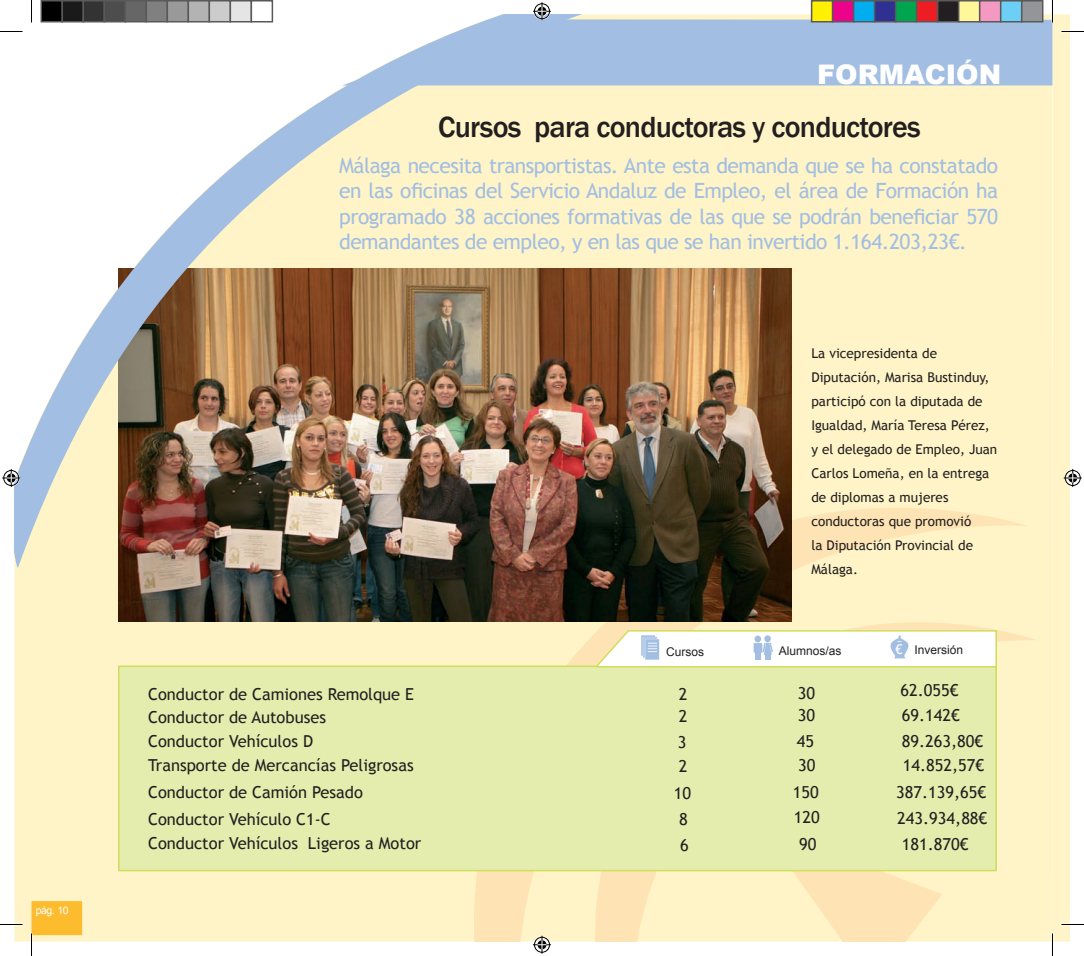
<style>
.page{position:relative;width:1084px;height:956px;background:#fff}
.page>*{position:absolute;margin:0;border:0;box-sizing:border-box;transform-origin:0 0}
.t1{font:500 30px "Franklin Gothic";letter-spacing:-.025em;color:#231f20}
.t2{font:900 27px "Arial";color:#fff}
.t3{font:21px/25.2px "Trebuchet MS";letter-spacing:-.025em;color:#a2bee3;text-align:justify}
.t4{font:16.5px "Trebuchet MS";color:#231f20}
.t5{font:13.5px/24px "Trebuchet MS";color:#231f20}
.t6{font:12px "Arial";color:#231f20}
.t7{font:10.5px "Arial";color:#fff}
.s1{font-family:"Trebuchet MS";font-size:13.5px;color:#fff}
</style>
<div class="page">
<div style="left:14px;top:14px;width:1038px;height:927px;background:#fef4c7"></div>
<div style="left:312px;top:353px;width:716px;height:588px;background:#fef4c7"></div>
<svg style="left:465px;top:496px;width:572px;height:445px;background:#faedbf"></svg>
<svg style="left:725px;top:871px;width:217px;height:70px;background:#fdecbd"></svg>
<div style="left:31px;top:901px;width:51px;height:34px;background:#fdbb2e"></div>
<img style="left:118px;top:268px;width:673px;height:353px">
<div style="left:119px;top:666px;width:877px;height:205px;background:#e5edae"></div>
<div style="left:118px;top:665px;width:878px;height:206px;border:2px solid #cfde5b"></div>
<img style="left:14px;top:14px;width:572px;height:561px">
<svg style="left:593px;top:629px;width:404px;height:39px"></svg>
<svg style="left:342px;top:19px;width:710px;height:66px;background:#abc4e5"></svg>
<hr style="left:0;top:923px;width:22px;height:2px;background:#fff">
<hr style="left:1051px;top:0;width:2px;height:23px;background:#fff">
<hr style="left:1051px;top:933px;width:2px;height:23px;background:#fff">
<svg style="left:0;top:31px;width:22px;height:1px"></svg>
<svg style="left:0;top:924px;width:22px;height:1px"></svg>
<svg style="left:31px;top:0;width:1px;height:23px"></svg>
<svg style="left:31px;top:933px;width:1px;height:23px"></svg>
<svg style="left:533px;top:2px;width:18px;height:18px"></svg>
<svg style="left:533px;top:936px;width:18px;height:18px"></svg>
<svg style="left:2px;top:469px;width:18px;height:18px"></svg>
<svg style="left:1052px;top:0;width:31px;height:956px"></svg>
<div style="left:41px;top:1px;width:21px;height:21px;background:#000"></div>
<div style="left:40px;top:0;width:23px;height:23px;border:2px solid #595959"></div>
<div style="left:62px;top:1px;width:21px;height:21px;background:#1a1a1a"></div>
<div style="left:62px;top:0;width:22px;height:23px;border:2px solid #595959"></div>
<div style="left:83px;top:1px;width:21px;height:21px;background:#333"></div>
<div style="left:82px;top:0;width:23px;height:23px;border:2px solid #595959"></div>
<div style="left:104px;top:1px;width:21px;height:21px;background:#4d4d4d"></div>
<div style="left:104px;top:0;width:22px;height:23px;border:2px solid #595959"></div>
<div style="left:125px;top:1px;width:21px;height:21px;background:#666"></div>
<div style="left:124px;top:0;width:23px;height:23px;border:2px solid #595959"></div>
<div style="left:146px;top:1px;width:21px;height:21px;background:#808080"></div>
<div style="left:146px;top:0;width:22px;height:23px;border:2px solid #595959"></div>
<div style="left:167px;top:1px;width:21px;height:21px;background:#999"></div>
<div style="left:166px;top:0;width:23px;height:23px;border:2px solid #595959"></div>
<div style="left:188px;top:1px;width:21px;height:21px;background:#b3b3b3"></div>
<div style="left:188px;top:0;width:22px;height:23px;border:2px solid #595959"></div>
<div style="left:209px;top:1px;width:21px;height:21px;background:#ccc"></div>
<div style="left:208px;top:0;width:23px;height:23px;border:2px solid #595959"></div>
<div style="left:230px;top:1px;width:21px;height:21px;background:#e5e5e5"></div>
<div style="left:230px;top:0;width:22px;height:23px;border:2px solid #595959"></div>
<div style="left:251px;top:1px;width:21px;height:21px;background:#fff"></div>
<div style="left:250px;top:0;width:23px;height:23px;border:2px solid #595959"></div>
<div style="left:811px;top:1px;width:21px;height:21px;background:#fff101"></div>
<div style="left:810px;top:0;width:23px;height:23px;border:2px solid #595959"></div>
<div style="left:832px;top:1px;width:21px;height:21px;background:#ed028c"></div>
<div style="left:831px;top:0;width:23px;height:23px;border:2px solid #595959"></div>
<div style="left:853px;top:1px;width:21px;height:21px;background:#00aeef"></div>
<div style="left:852px;top:0;width:23px;height:23px;border:2px solid #595959"></div>
<div style="left:874px;top:1px;width:21px;height:21px;background:#2e3092"></div>
<div style="left:873px;top:0;width:23px;height:23px;border:2px solid #595959"></div>
<div style="left:895px;top:1px;width:21px;height:21px;background:#00a54f"></div>
<div style="left:894px;top:0;width:23px;height:23px;border:2px solid #595959"></div>
<div style="left:916px;top:1px;width:21px;height:21px;background:#ee1d23"></div>
<div style="left:915px;top:0;width:23px;height:23px;border:2px solid #595959"></div>
<div style="left:937px;top:1px;width:21px;height:21px;background:#231f20"></div>
<div style="left:936px;top:0;width:23px;height:23px;border:2px solid #595959"></div>
<div style="left:958px;top:1px;width:21px;height:21px;background:#fff79a"></div>
<div style="left:957px;top:0;width:23px;height:23px;border:2px solid #595959"></div>
<div style="left:979px;top:1px;width:21px;height:21px;background:#f499c2"></div>
<div style="left:978px;top:0;width:23px;height:23px;border:2px solid #595959"></div>
<div style="left:1000px;top:1px;width:21px;height:21px;background:#6bcff6"></div>
<div style="left:999px;top:0;width:23px;height:23px;border:2px solid #595959"></div>
<div style="left:1021px;top:1px;width:21px;height:21px;background:#939598"></div>
<div style="left:1020px;top:0;width:23px;height:23px;border:2px solid #595959"></div>
<p class="t7" style="left:36px;top:904px;width:34px">pág. 10</p>
<h2 class="t2" style="left:817px;top:54px;width:186px">FORMACIÓN</h2>
<h1 class="t1" style="left:438px;top:108px;width:484px">Cursos para conductoras y conductores</h1>
<p class="t3" style="left:339px;top:153px;width:660px">Málaga necesita transportistas. Ante esta demanda que se ha constatado en las oficinas del Servicio Andaluz de Empleo, el área de Formación ha programado 38 acciones formativas de las que se podrán beneficiar 570 demandantes de empleo, y en las que se han invertido 1.164.203,23€.</p>
<p class="t4" style="left:148px;top:684px;width:267px">Conductor de Camiones Remolque E</p>
<p class="t4" style="left:148px;top:707px;width:179px">Conductor de Autobuses</p>
<p class="t4" style="left:148px;top:731px;width:166px">Conductor Vehículos D</p>
<p class="t4" style="left:148px;top:756px;width:267px">Transporte de Mercancías Peligrosas</p>
<p class="t4" style="left:148px;top:782px;width:216px">Conductor de Camión Pesado</p>
<p class="t4" style="left:148px;top:809px;width:184px">Conductor Vehículo C1-C</p>
<p class="t4" style="left:148px;top:834px;width:275px">Conductor Vehículos Ligeros a Motor</p>
<p class="t5" style="left:811px;top:341px;width:187px">La vicepresidenta de<br>Diputación, Marisa Bustinduy, participó con la diputada de<br>Igualdad, María Teresa Pérez, y el delegado de Empleo, Juan<br>Carlos Lomeña, en la entrega de diplomas a mujeres conductoras que promovió<br>la Diputación Provincial de<br>Málaga.</p>
<p class="t6" style="left:666px;top:644px;width:40px">Cursos</p>
<p class="t6" style="left:778px;top:642px;width:64px">Alumnos/as</p>
<p class="t6" style="left:895px;top:642px;width:69px"><span class="s1">€</span> Inversión</p>
<p class="t4" style="left:678px;top:684px;width:10px">2</p>
<p class="t4" style="left:797px;top:683px;width:19px">30</p>
<p class="t4" style="left:900px;top:680px;width:59px">62.055€</p>
<p class="t4" style="left:679px;top:707px;width:10px">2</p>
<p class="t4" style="left:798px;top:705px;width:19px">30</p>
<p class="t4" style="left:901px;top:706px;width:59px">69.142€</p>
<p class="t4" style="left:678px;top:732px;width:10px">3</p>
<p class="t4" style="left:797px;top:731px;width:19px">45</p>
<p class="t4" style="left:901px;top:731px;width:83px">89.263,80€</p>
<p class="t4" style="left:679px;top:757px;width:10px">2</p>
<p class="t4" style="left:798px;top:755px;width:19px">30</p>
<p class="t4" style="left:902px;top:756px;width:83px">14.852,57€</p>
<p class="t4" style="left:673px;top:784px;width:19px">10</p>
<p class="t4" style="left:792px;top:782px;width:27px">150</p>
<p class="t4" style="left:896px;top:782px;width:91px">387.139,65€</p>
<p class="t4" style="left:679px;top:809px;width:10px">8</p>
<p class="t4" style="left:794px;top:808px;width:27px">120</p>
<p class="t4" style="left:897px;top:808px;width:91px">243.934,88€</p>
<p class="t4" style="left:680px;top:836px;width:10px">6</p>
<p class="t4" style="left:799px;top:834px;width:19px">90</p>
<p class="t4" style="left:901px;top:835px;width:68px">181.870€</p>
</div>
